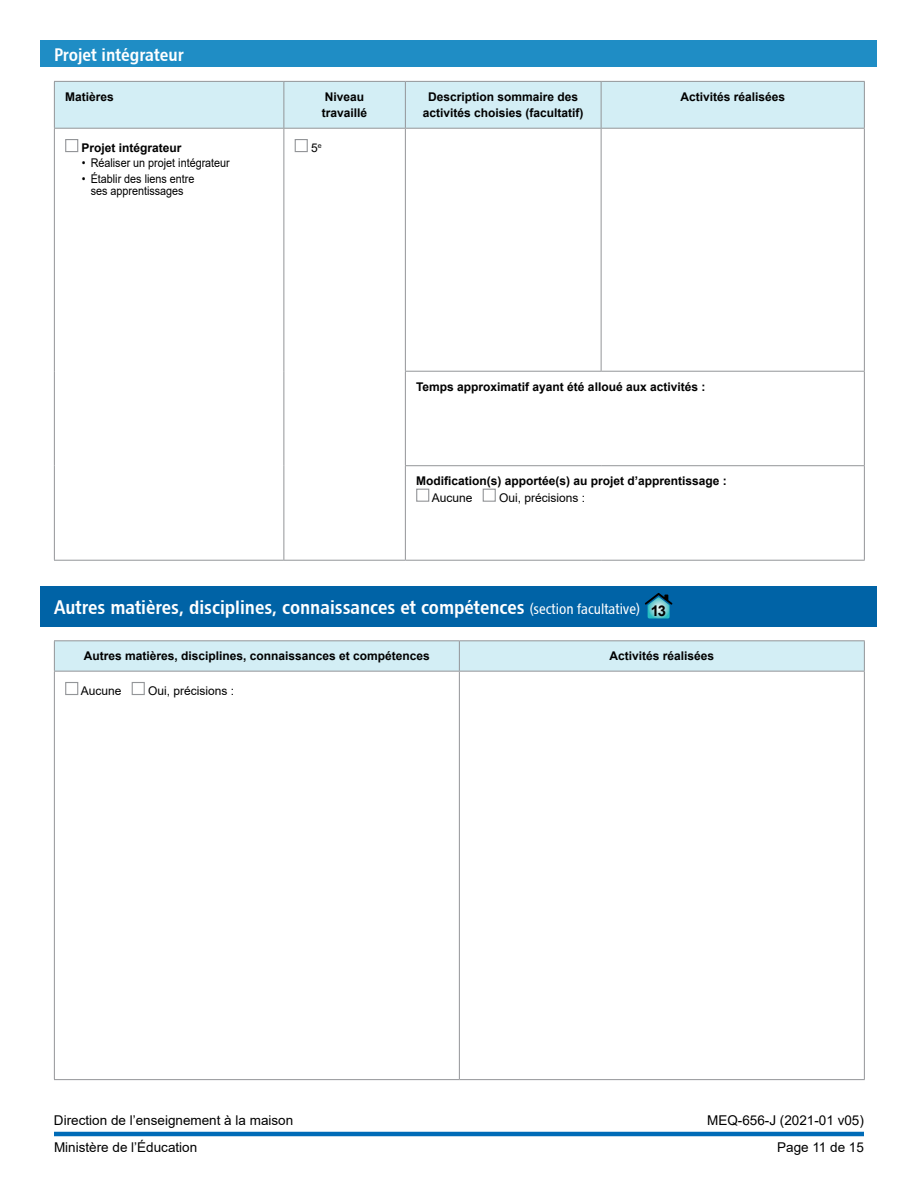
<style>
.page{position:relative;width:918px;height:1188px;background:#fff}
.page>*{position:absolute;margin:0;border:0;box-sizing:border-box;transform-origin:0 0}
.t1{font:19.5px "Chaloult Cond Demi Gras Normal";color:#fff}
.t2{font:18px "Chaloult Cond Demi Gras Normal";color:#fff}
.t3{font:700 14.7px "Arial";color:#000}
.t4{font:13.5px "Arial";color:#000}
.t5{font:13.5px "Arial";color:#000}
.t6{font:700 12px/16.5px "Arial";color:#000}
.t7{font:12px/12px "Arial";color:#000;text-align:center;scale:.9 1}
.t8{font:12px "Arial";color:#000}
.s1{font-family:"Chaloult Cond Normal";font-size:15px}
</style>
<div class="page">
<hr style="left:54px;top:1132px;width:810px;height:4px;background:#006bb7">
<div style="left:40px;top:40px;width:838px;height:28px;background:#1f8dc5"></div>
<div style="left:55px;top:82px;width:809px;height:46px;background:#d3eef5"></div>
<hr style="left:54px;top:81px;width:230px;height:1px;background:#939598">
<hr style="left:54px;top:82px;width:1px;height:46px;background:#939598">
<hr style="left:284px;top:81px;width:121px;height:1px;background:#939598">
<hr style="left:284px;top:82px;width:1px;height:46px;background:#939598">
<hr style="left:405px;top:81px;width:196px;height:1px;background:#939598">
<hr style="left:405px;top:82px;width:1px;height:46px;background:#939598">
<hr style="left:601px;top:81px;width:264px;height:1px;background:#939598">
<hr style="left:601px;top:82px;width:1px;height:46px;background:#939598">
<hr style="left:864px;top:82px;width:1px;height:46px;background:#939598">
<hr style="left:54px;top:128px;width:230px;height:1px;background:#939598">
<hr style="left:54px;top:129px;width:1px;height:242px;background:#939598">
<hr style="left:284px;top:128px;width:121px;height:1px;background:#939598">
<hr style="left:284px;top:129px;width:1px;height:242px;background:#939598">
<hr style="left:405px;top:128px;width:196px;height:1px;background:#939598">
<hr style="left:405px;top:129px;width:1px;height:242px;background:#939598">
<hr style="left:601px;top:128px;width:264px;height:1px;background:#939598">
<hr style="left:601px;top:129px;width:1px;height:242px;background:#939598">
<hr style="left:864px;top:129px;width:1px;height:242px;background:#939598">
<hr style="left:54px;top:371px;width:1px;height:95px;background:#939598">
<hr style="left:284px;top:371px;width:1px;height:95px;background:#939598">
<hr style="left:405px;top:371px;width:196px;height:1px;background:#939598">
<hr style="left:405px;top:372px;width:1px;height:93px;background:#939598">
<hr style="left:601px;top:371px;width:264px;height:1px;background:#939598">
<hr style="left:864px;top:372px;width:1px;height:93px;background:#939598">
<hr style="left:54px;top:466px;width:1px;height:94px;background:#939598">
<hr style="left:284px;top:466px;width:1px;height:94px;background:#939598">
<hr style="left:405px;top:465px;width:196px;height:1px;background:#939598">
<hr style="left:405px;top:466px;width:1px;height:94px;background:#939598">
<hr style="left:601px;top:465px;width:264px;height:1px;background:#939598">
<hr style="left:864px;top:466px;width:1px;height:94px;background:#939598">
<hr style="left:54px;top:560px;width:230px;height:1px;background:#939598">
<hr style="left:284px;top:560px;width:121px;height:1px;background:#939598">
<hr style="left:405px;top:560px;width:196px;height:1px;background:#939598">
<hr style="left:601px;top:560px;width:264px;height:1px;background:#939598">
<div style="left:65px;top:139px;width:13px;height:13px;border:1px solid #939598"></div>
<div style="left:295px;top:139px;width:13px;height:13px;border:1px solid #939598"></div>
<div style="left:416px;top:489px;width:13px;height:13px;border:1px solid #939598"></div>
<div style="left:483px;top:489px;width:13px;height:13px;border:1px solid #939598"></div>
<div style="left:40px;top:586px;width:838px;height:41px;background:#0063a6"></div>
<div style="left:55px;top:641px;width:809px;height:30px;background:#d3eef5"></div>
<hr style="left:54px;top:640px;width:405px;height:1px;background:#939598">
<hr style="left:54px;top:641px;width:1px;height:30px;background:#939598">
<hr style="left:459px;top:640px;width:406px;height:1px;background:#939598">
<hr style="left:459px;top:641px;width:1px;height:30px;background:#939598">
<hr style="left:864px;top:641px;width:1px;height:30px;background:#939598">
<hr style="left:54px;top:671px;width:405px;height:1px;background:#939598">
<hr style="left:54px;top:672px;width:1px;height:407px;background:#939598">
<hr style="left:459px;top:671px;width:406px;height:1px;background:#939598">
<hr style="left:459px;top:672px;width:1px;height:407px;background:#939598">
<hr style="left:864px;top:672px;width:1px;height:407px;background:#939598">
<hr style="left:54px;top:1079px;width:405px;height:1px;background:#939598">
<hr style="left:459px;top:1079px;width:406px;height:1px;background:#939598">
<div style="left:65px;top:682px;width:13px;height:13px;border:1px solid #939598"></div>
<div style="left:132px;top:682px;width:13px;height:13px;border:1px solid #939598"></div>
<svg style="left:645px;top:593px;width:27px;height:25px"></svg>
<h3 class="t2" style="left:54px;top:43px;width:131px">Projet intégrateur</h3>
<h4 class="t6" style="left:65px;top:89px;width:50px">Matières</h4>
<h4 class="t6" style="left:322px;top:89px;width:47px">Niveau travaillé</h4>
<h4 class="t6" style="left:423px;top:89px;width:162px;text-align:center">Description sommaire des activités choisies (facultatif)</h4>
<h4 class="t6" style="left:680px;top:89px;width:106px">Activités réalisées</h4>
<p class="t6" style="left:82px;top:140px;width:102px">Projet intégrateur</p>
<p class="t7" style="left:82px;top:157px;width:166px">• Réaliser un projet intégrateur</p>
<p class="t7" style="left:82px;top:172px;width:127px">• Établir des liens entre ses apprentissages</p>
<p class="t8" style="left:311px;top:140px;width:12px">5<sup>e</sup></p>
<p class="t6" style="left:416px;top:378px;width:291px">Temps approximatif ayant été alloué aux activités :</p>
<p class="t6" style="left:416px;top:473px;width:312px">Modification(s) apportée(s) au projet d’apprentissage :</p>
<p class="t8" style="left:432px;top:489px;width:42px">Aucune</p>
<p class="t8" style="left:499px;top:489px;width:88px">Oui, précisions :</p>
<h2 class="t1" style="left:54px;top:595px;width:588px">Autres matières, disciplines, connaissances et compétences <span class="s1">(section facultative)</span></h2>
<h3 class="t6" style="left:84px;top:648px;width:348px">Autres matières, disciplines, connaissances et compétences</h3>
<h3 class="t6" style="left:610px;top:648px;width:106px">Activités réalisées</h3>
<p class="t8" style="left:81px;top:683px;width:42px">Aucune</p>
<p class="t8" style="left:148px;top:683px;width:88px">Oui, précisions :</p>
<p class="t3" style="left:651px;top:600px;width:17px">13</p>
<p class="t4" style="left:54px;top:1111px;width:241px">Direction de l’enseignement à la maison</p>
<p class="t5" style="left:707px;top:1111px;width:158px">MEQ-656-J (2021-01 v05)</p>
<p class="t4" style="left:54px;top:1138px;width:145px">Ministère de l’Éducation</p>
<p class="t4" style="left:777px;top:1138px;width:88px">Page 11 de 15</p>
</div>
